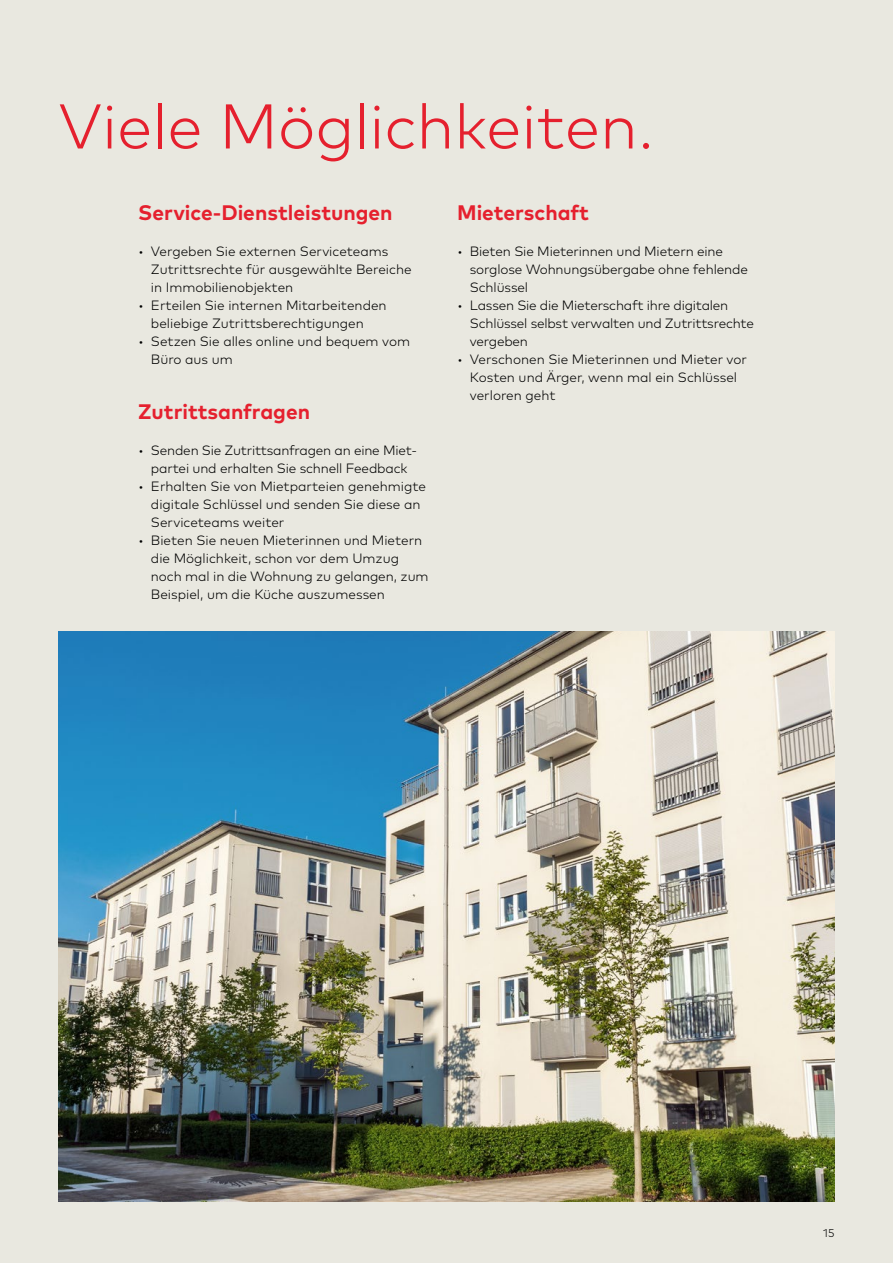
<style>
.page{position:relative;width:893px;height:1263px;background:#e9e8e0}
.page>*{position:absolute;margin:0;border:0;box-sizing:border-box;transform-origin:0 0}
.t1{font:300 63px "Mark Pro";color:#e5202e}
.t2{font:700 21px "Mark Pro";color:#e5202e}
.t3{font:300 13.5px/18px "Mark Pro";color:#000}
.t4{font:300 11.25px "Mark Pro";color:#000}
</style>
<div class="page">
<img style="left:58px;top:631px;width:776px;height:571px">
<h1 class="t1" style="left:58px;top:79px;width:597px">Viele Möglichkeiten.</h1>
<h2 class="t2" style="left:138px;top:197px;width:256px">Service-Dienstleistungen</h2>
<p class="t3" style="left:151px;top:242px;width:262px;text-indent:-13px">• Vergeben Sie externen Serviceteams<br>Zutrittsrechte für ausgewählte Bereiche in Immobilienobjekten</p>
<p class="t3" style="left:151px;top:296px;width:237px;text-indent:-13px">• Erteilen Sie internen Mitarbeitenden beliebige Zutrittsberechtigungen</p>
<p class="t3" style="left:151px;top:332px;width:261px;text-indent:-13px">• Setzen Sie alles online und bequem vom<br>Büro aus um</p>
<h2 class="t2" style="left:138px;top:395px;width:173px">Zutrittsanfragen</h2>
<p class="t3" style="left:138px;top:440px;width:281px;text-align:center">• Senden Sie Zutrittsanfragen an eine Miet&shy;partei und erhalten Sie schnell Feedback</p>
<p class="t3" style="left:151px;top:476px;width:277px;text-indent:-13px">• Erhalten Sie von Mietparteien genehmigte digitale Schlüssel und senden Sie diese an<br>Serviceteams weiter</p>
<p class="t3" style="left:151px;top:530px;width:279px;text-indent:-13px">• Bieten Sie neuen Mieterinnen und Mietern die Möglichkeit, schon vor dem Umzug noch mal in die Wohnung zu gelangen, zum Beispiel, um die Küche auszumessen</p>
<h2 class="t2" style="left:457px;top:197px;width:133px">Mieterschaft</h2>
<p class="t3" style="left:470px;top:242px;width:280px;text-indent:-13px">• Bieten Sie Mieterinnen und Mietern eine sorglose Wohnungsübergabe ohne fehlende<br>Schlüssel</p>
<p class="t3" style="left:470px;top:296px;width:286px;text-indent:-13px">• Lassen Sie die Mieterschaft ihre digitalen<br>Schlüssel selbst verwalten und Zutrittsrechte vergeben</p>
<p class="t3" style="left:470px;top:350px;width:279px;text-indent:-13px">• Verschonen Sie Mieterinnen und Mieter vor<br>Kosten und Ärger, wenn mal ein Schlüssel verloren geht</p>
<p class="t4" style="left:823px;top:1224px;width:13px">15</p>
</div>
